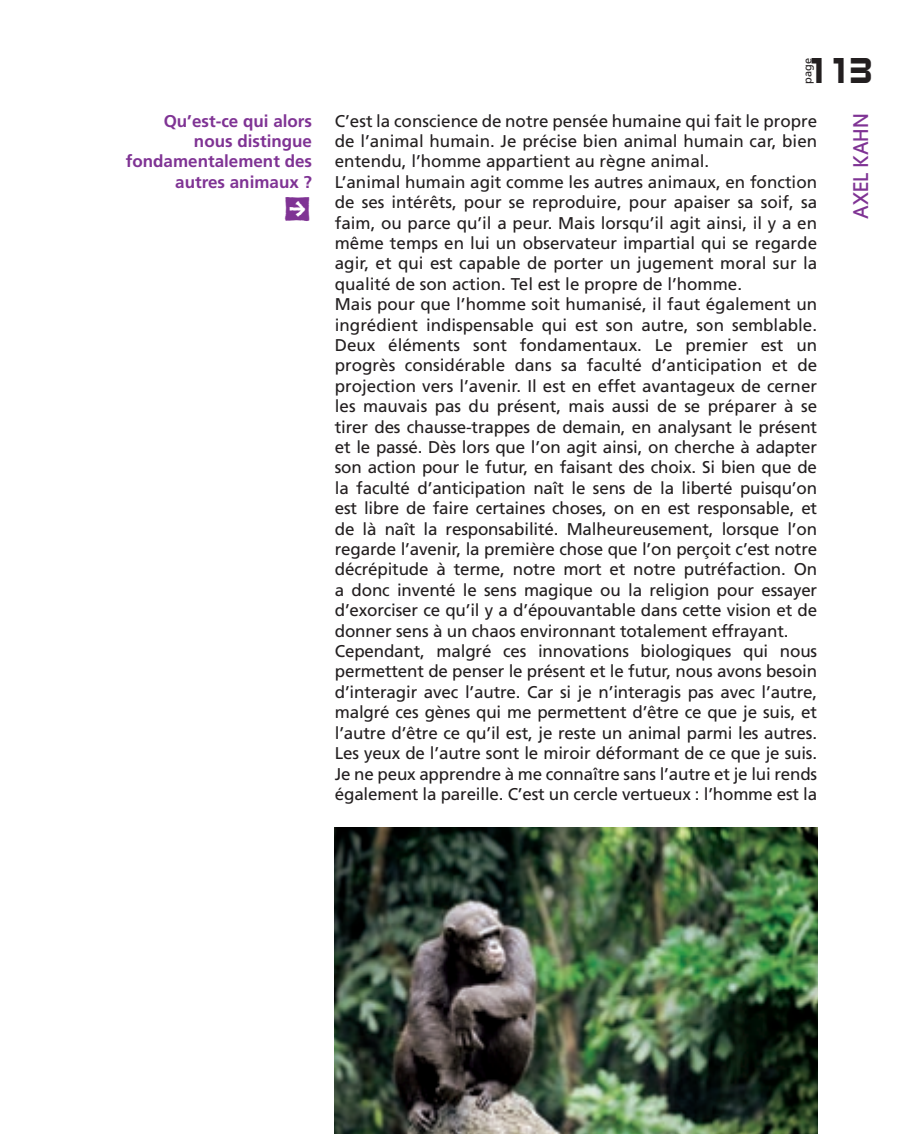
<style>
.page{position:relative;width:908px;height:1134px;background:#fff}
.page>*{position:absolute;margin:0;border:0;box-sizing:border-box;transform-origin:0 0}
.t1{font:48px "Kosmik Glyphs";color:#7f3394}
.t2{font:32px "Gondorf";color:#231f20}
.t3{font:500 20px "Avant Garde";color:#7f3394}
.t4{font:17px/20.4px "Frutiger";letter-spacing:-.01em;color:#231f20}
.t5{font:700 17px/20.4px "Frutiger";color:#7f3394;text-align:right}
.t6{font:11px "Frutiger";color:#231f20}
</style>
<div class="page">
<img style="left:334px;top:828px;width:482px;height:306px">
<p class="t5" style="left:126px;top:110px;width:188px">Qu’est-ce qui alors nous distingue fondamentalement des autres animaux ?</p>
<h1 class="t1" style="left:283px;top:184px;width:29px">2</h1>
<h2 class="t2" style="left:805px;top:49px;width:67px">113</h2>
<p class="t6" style="left:800px;top:84px;width:27px;rotate:-90deg">page</p>
<p class="t4" style="left:334px;top:110px;width:483px">C’est la conscience de notre pensée humaine qui fait le propre de l’animal humain. Je précise bien animal humain car, bien entendu, l’homme appartient au règne animal.<br>L’animal humain agit comme les autres animaux, en fonction de ses intérêts, pour se reproduire, pour apaiser sa soif, sa faim, ou parce qu’il a peur. Mais lorsqu’il agit ainsi, il y a en même temps en lui un observateur impartial qui se regarde agir, et qui est capable de porter un jugement moral sur la qualité de son action. Tel est le propre de l’homme.<br>Mais pour que l’homme soit humanisé, il faut également un ingrédient indispensable qui est son autre, son semblable.<br>Deux éléments sont fondamentaux. Le premier est un progrès considérable dans sa faculté d’anticipation et de projection vers l’avenir. Il est en effet avantageux de cerner les mauvais pas du présent, mais aussi de se préparer à se tirer des chausse-trappes de demain, en analysant le présent et le passé. Dès lors que l’on agit ainsi, on cherche à adapter son action pour le futur, en faisant des choix. Si bien que de la faculté d’anticipation naît le sens de la liberté puisqu’on est libre de faire certaines choses, on en est responsable, et de là naît la responsabilité. Malheureusement, lorsque l’on regarde l’avenir, la première chose que l’on perçoit c’est notre décrépitude à terme, notre mort et notre putréfaction. On a donc inventé le sens magique ou la religion pour essayer d’exorciser ce qu’il y a d’épouvantable dans cette vision et de donner sens à un chaos environnant totalement effrayant.<br>Cependant, malgré ces innovations biologiques qui nous permettent de penser le présent et le futur, nous avons besoin d’interagir avec l’autre. Car si je n’interagis pas avec l’autre, malgré ces gènes qui me permettent d’être ce que je suis, et l’autre d’être ce qu’il est, je reste un animal parmi les autres.<br>Les yeux de l’autre sont le miroir déformant de ce que je suis.<br>Je ne peux apprendre à me connaître sans l’autre et je lui rends également la pareille. C’est un cercle vertueux : l’homme est la</p>
<p class="t3" style="left:848px;top:219px;width:104px;rotate:-90deg">AXEL kahn</p>
</div>
